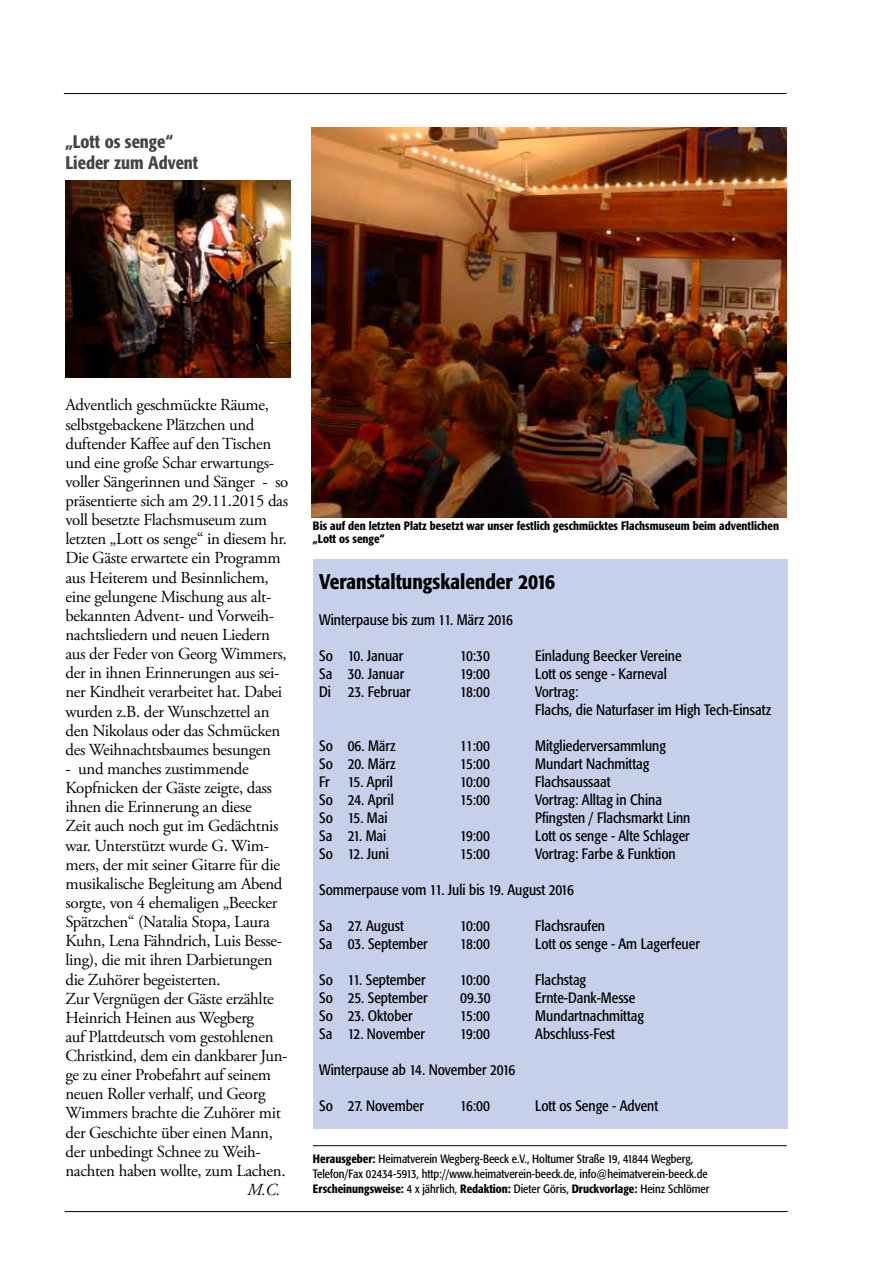
<style>
.page{position:relative;width:893px;height:1263px;background:#fff}
.page>*{position:absolute;margin:0;border:0;box-sizing:border-box;transform-origin:0 0}
.t1{font:500 condensed 21px "Formata";color:#000}
.t2{font:500 condensed 18px/21px "Formata";color:#454347}
.t3{font:16.8px/19.2px "Adobe Garamond Pro";letter-spacing:-.02em;color:#000}
.t4{font:italic 16.8px "Adobe Garamond Pro";color:#000}
.t5{font:condensed 15px/18px "Formata";color:#000}
.t6{font:condensed 12px/15px "Formata";color:#000}
.t7{font:500 condensed 12px/13.5px "Formata";color:#000}
.s1{font-weight:500}
</style>
<div class="page">
<hr style="left:313px;top:1145px;width:474px;height:1px;background:#000">
<hr style="left:64px;top:93px;width:723px;height:1px;background:#000">
<hr style="left:65px;top:1211px;width:723px;height:1px;background:#000">
<div style="left:313px;top:559px;width:475px;height:570px;background:#c6d0ea"></div>
<img style="left:65px;top:181px;width:226px;height:197px">
<img style="left:312px;top:128px;width:475px;height:389px">
<p class="t2" style="left:65px;top:131px;width:134px">„Lott os senge“<br>Lieder zum Advent</p>
<p class="t3" style="left:65px;top:396px;width:224px">Adventlich geschmückte Räume, selbstgebackene Plätzchen und duftender Kaffee auf den Tischen und eine große Schar erwartungs&shy;voller Sängerinnen und Sänger - so präsentierte sich am 29.11.2015 das voll besetzte Flachsmuseum zum letzten „Lott os senge“ in diesem hr.<br>Die Gäste erwartete ein Programm aus Heiterem und Besinnlichem, eine gelungene Mischung aus alt&shy;bekannten Advent- und Vorweih&shy;nachtsliedern und neuen Liedern aus der Feder von Georg Wimmers, der in ihnen Erinnerungen aus sei&shy;ner Kindheit verarbeitet hat. Dabei wurden z.B. der Wunschzettel an den Nikolaus oder das Schmücken des Weihnachtsbaumes besungen</p>
<p class="t3" style="left:65px;top:760px;width:224px">- und manches zustimmende<br>Kopfnicken der Gäste zeigte, dass ihnen die Erinnerung an diese<br>Zeit auch noch gut im Gedächtnis war. Unterstützt wurde G. Wim&shy;mers, der mit seiner Gitarre für die musikalische Begleitung am Abend sorgte, von 4 ehemaligen „Beecker<br>Spätzchen“ (Natalia Stopa, Laura<br>Kuhn, Lena Fähndrich, Luis Besse&shy;ling), die mit ihren Darbietungen die Zuhörer begeisterten.<br>Zur Vergnügen der Gäste erzählte<br>Heinrich Heinen aus Wegberg<br>auf Plattdeutsch vom gestohlenen<br>Christkind, dem ein dankbarer Jun&shy;ge zu einer Probefahrt auf seinem neuen Roller verhalf, und Georg<br>Wimmers brachte die Zuhörer mit der Geschichte über einen Mann, der unbedingt Schnee zu Weih&shy;nachten haben wollte, zum Lachen.</p>
<p class="t4" style="left:247px;top:1179px;width:34px">M.C.</p>
<p class="t7" style="left:313px;top:519px;width:468px">Bis auf den letzten Platz besetzt war unser festlich geschmücktes Flachsmuseum beim adventlichen „Lott os senge“</p>
<p class="t1" style="left:319px;top:569px;width:238px">Veranstaltungskalender 2016</p>
<p class="t5" style="left:319px;top:611px;width:195px">Winterpause bis zum 11. März 2016</p>
<p class="t5" style="left:319px;top:647px;width:86px">So 10. Januar</p>
<p class="t5" style="left:460px;top:647px;width:31px">10:30</p>
<p class="t5" style="left:535px;top:647px;width:148px">Einladung Beecker Vereine</p>
<p class="t5" style="left:319px;top:665px;width:87px">Sa 30. Januar</p>
<p class="t5" style="left:460px;top:665px;width:31px">19:00</p>
<p class="t5" style="left:535px;top:665px;width:133px">Lott os senge - Karneval</p>
<p class="t5" style="left:319px;top:683px;width:93px">Di 23. Februar</p>
<p class="t5" style="left:460px;top:683px;width:31px">18:00</p>
<p class="t5" style="left:535px;top:683px;width:238px">Vortrag:<br>Flachs, die Naturfaser im High Tech-Einsatz</p>
<p class="t5" style="left:319px;top:737px;width:78px">So 06. März</p>
<p class="t5" style="left:460px;top:737px;width:31px">11:00</p>
<p class="t5" style="left:535px;top:737px;width:132px">Mitgliederversammlung</p>
<p class="t5" style="left:319px;top:755px;width:78px">So 20. März</p>
<p class="t5" style="left:460px;top:755px;width:31px">15:00</p>
<p class="t5" style="left:535px;top:755px;width:116px">Mundart Nachmittag</p>
<p class="t5" style="left:319px;top:773px;width:75px">Fr 15. April</p>
<p class="t5" style="left:460px;top:773px;width:31px">10:00</p>
<p class="t5" style="left:535px;top:773px;width:77px">Flachsaussaat</p>
<p class="t5" style="left:319px;top:791px;width:76px">So 24. April</p>
<p class="t5" style="left:460px;top:791px;width:31px">15:00</p>
<p class="t5" style="left:535px;top:791px;width:128px">Vortrag: Alltag in China</p>
<p class="t5" style="left:319px;top:809px;width:70px">So 15. Mai</p>
<p class="t5" style="left:535px;top:809px;width:157px">Pfingsten / Flachsmarkt Linn</p>
<p class="t5" style="left:319px;top:827px;width:69px">Sa 21. Mai</p>
<p class="t5" style="left:460px;top:827px;width:31px">19:00</p>
<p class="t5" style="left:535px;top:827px;width:156px">Lott os senge - Alte Schlager</p>
<p class="t5" style="left:319px;top:845px;width:71px">So 12. Juni</p>
<p class="t5" style="left:460px;top:845px;width:31px">15:00</p>
<p class="t5" style="left:535px;top:845px;width:142px">Vortrag: Farbe &amp; Funktion</p>
<p class="t5" style="left:319px;top:881px;width:256px">Sommerpause vom 11. Juli bis 19. August 2016</p>
<p class="t5" style="left:319px;top:917px;width:86px">Sa 27. August</p>
<p class="t5" style="left:460px;top:917px;width:31px">10:00</p>
<p class="t5" style="left:535px;top:917px;width:71px">Flachsraufen</p>
<p class="t5" style="left:319px;top:935px;width:110px">Sa 03. September</p>
<p class="t5" style="left:460px;top:935px;width:31px">18:00</p>
<p class="t5" style="left:535px;top:935px;width:166px">Lott os senge - Am Lagerfeuer</p>
<p class="t5" style="left:319px;top:971px;width:108px">So 11. September</p>
<p class="t5" style="left:460px;top:971px;width:31px">10:00</p>
<p class="t5" style="left:535px;top:971px;width:52px">Flachstag</p>
<p class="t5" style="left:319px;top:989px;width:110px">So 25. September</p>
<p class="t5" style="left:460px;top:989px;width:32px">09.30</p>
<p class="t5" style="left:535px;top:989px;width:102px">Ernte-Dank-Messe</p>
<p class="t5" style="left:319px;top:1007px;width:95px">So 23. Oktober</p>
<p class="t5" style="left:460px;top:1007px;width:31px">15:00</p>
<p class="t5" style="left:535px;top:1007px;width:110px">Mundartnachmittag</p>
<p class="t5" style="left:319px;top:1025px;width:107px">Sa 12. November</p>
<p class="t5" style="left:460px;top:1025px;width:31px">19:00</p>
<p class="t5" style="left:535px;top:1025px;width:81px">Abschluss-Fest</p>
<p class="t5" style="left:319px;top:1061px;width:198px">Winterpause ab 14. November 2016</p>
<p class="t5" style="left:319px;top:1097px;width:106px">So 27. November</p>
<p class="t5" style="left:460px;top:1097px;width:31px">16:00</p>
<p class="t5" style="left:535px;top:1097px;width:124px">Lott os Senge - Advent</p>
<p class="t6" style="left:313px;top:1152px;width:398px"><span class="s1">Herausgeber:</span> Heimatverein Wegberg-Beeck e.V., Holtumer Straße 19, 41844 Wegberg,<br>Telefon/Fax 02434-5913, http://www.heimatverein-beeck.de, info@heimatverein-beeck.de<br><span class="s1">Erscheinungsweise:</span> 4 x jährlich, <span class="s1">Redaktion:</span> Dieter Göris, <span class="s1">Druckvorlage:</span> Heinz Schlömer</p>
</div>
